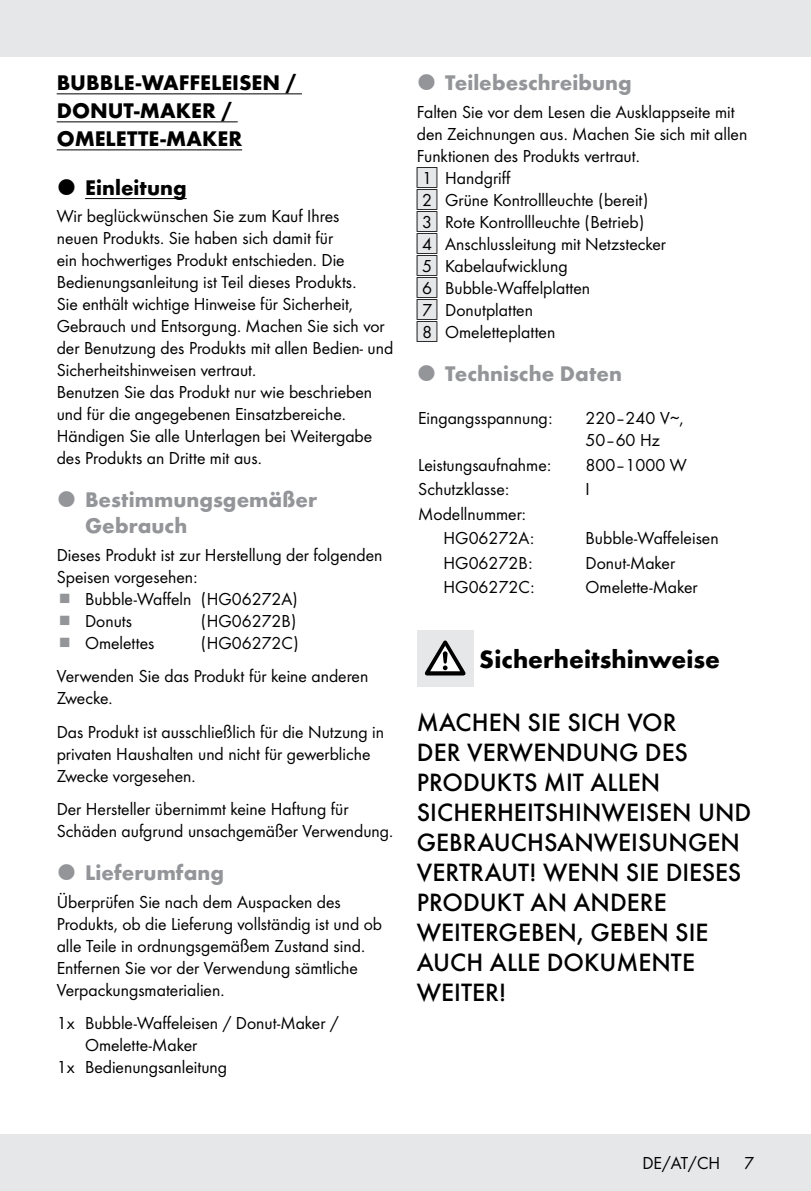
<style>
.page{position:relative;width:811px;height:1191px;background:#fff}
.page>*{position:absolute;margin:0;border:0;box-sizing:border-box;transform-origin:0 0}
.t1{font:500 26px/30px "Futura";color:#000}
.t2{font:700 26px "Futura";color:#000}
.t3{font:700 22px/26px "Futura";color:#939598}
.t4{font:700 22px/28px "Futura";color:#000}
.t5{font:18px/22px "Futura Boo";color:#000}
.s1{font-family:"IMP Lidl Num Box";font-size:15.8px;color:#e6e7e8}
.s2{font-family:"IMP Lidl Num Box";font-size:15.8px}
</style>
<div class="page">
<div style="left:0;top:1134px;width:811px;height:57px;background:#e6e7e8"></div>
<div style="left:0;top:0;width:811px;height:57px;background:#e6e7e8"></div>
<hr style="left:57px;top:93px;width:245px;height:1px;background:#000">
<hr style="left:57px;top:121px;width:181px;height:1px;background:#000">
<hr style="left:57px;top:149px;width:185px;height:1px;background:#000">
<hr style="left:85px;top:198px;width:102px;height:1px;background:#000">
<div style="left:417px;top:629px;width:56px;height:57px;background:#e6e7e8"></div>
<svg style="left:425px;top:640px;width:40px;height:35px"></svg>
<p class="t4" style="left:57px;top:67px;width:241px">BUBBLE‑WAFFELEISEN /<br>DONUT‑MAKER /<br>OMELETTE‑MAKER</p>
<p class="t4" style="left:85px;top:171px;width:103px">Einleitung</p>
<p class="t5" style="left:57px;top:204px;width:338px">Wir beglückwünschen Sie zum Kauf Ihres<br>neuen Produkts. Sie haben sich damit für<br>ein hochwertiges Produkt entschieden. Die Bedienungsanleitung ist Teil dieses Produkts.<br>Sie enthält wichtige Hinweise für Sicherheit, Gebrauch und Entsorgung. Machen Sie sich vor der Benutzung des Produkts mit allen Bedien- und Sicherheitshinweisen vertraut.<br>Benutzen Sie das Produkt nur wie beschrieben und für die angegebenen Einsatzbereiche.<br>Händigen Sie alle Unterlagen bei Weitergabe des Produkts an Dritte mit aus.</p>
<p class="t3" style="left:85px;top:485px;width:234px">Bestimmungsgemäßer<br>Gebrauch</p>
<p class="t5" style="left:57px;top:543px;width:327px">Dieses Produkt ist zur Herstellung der folgenden</p>
<p class="t5" style="left:57px;top:565px;width:142px">Speisen vorgesehen:</p>
<p class="t5" style="left:85px;top:587px;width:214px">Bubble-Waffeln (HG06272A)</p>
<p class="t5" style="left:85px;top:609px;width:49px">Donuts</p>
<p class="t5" style="left:201px;top:609px;width:97px">(HG06272B)</p>
<p class="t5" style="left:85px;top:631px;width:71px">Omelettes</p>
<p class="t5" style="left:57px;top:625px;width:313px;line-height:33.4px;text-indent:144px">(HG06272C)<br>Verwenden Sie das Produkt für keine anderen</p>
<p class="t5" style="left:57px;top:681px;width:329px;line-height:33.4px">Zwecke.<br>Das Produkt ist ausschließlich für die Nutzung in</p>
<p class="t5" style="left:57px;top:742px;width:315px">privaten Haushalten und nicht für gewerbliche<br>Zwecke vorgesehen.</p>
<p class="t5" style="left:57px;top:797px;width:336px">Der Hersteller übernimmt keine Haftung für<br>Schäden aufgrund unsachgemäßer Verwendung.</p>
<p class="t3" style="left:85px;top:858px;width:140px">Lieferumfang</p>
<p class="t5" style="left:57px;top:890px;width:327px">Überprüfen Sie nach dem Auspacken des Produkts, ob die Lieferung vollständig ist und ob alle Teile in ordnungsgemäßem Zustand sind.<br>Entfernen Sie vor der Verwendung sämtliche Verpackungsmaterialien.</p>
<p class="t5" style="left:57px;top:1011px;width:283px">1x Bubble‑Waffeleisen / Donut‑Maker /</p>
<p class="t5" style="left:85px;top:1033px;width:114px">Omelette‑Maker</p>
<p class="t5" style="left:57px;top:1055px;width:172px">1x Bedienungsanleitung</p>
<p class="t3" style="left:445px;top:68px;width:188px">Teilebeschreibung</p>
<p class="t5" style="left:417px;top:100px;width:332px">Falten Sie vor dem Lesen die Ausklappseite mit den Zeichnungen aus. Machen Sie sich mit allen<br>Funktionen des Produkts vertraut.<br><span class="s1">[</span><span class="s2">1]</span> Handgriff<br><span class="s1">[</span><span class="s2">2]</span> Grüne Kontrollleuchte (bereit)<br><span class="s1">[</span><span class="s2">3]</span> Rote Kontrollleuchte (Betrieb)<br><span class="s1">[</span><span class="s2">4]</span> Anschlussleitung mit Netzstecker<br><span class="s1">[</span><span class="s2">5]</span> Kabelaufwicklung<br><span class="s1">[</span><span class="s2">6]</span> Bubble-Waffelplatten<br><span class="s1">[</span><span class="s2">7]</span> Donutplatten<br><span class="s1">[</span><span class="s2">8]</span> Omeletteplatten</p>
<p class="t3" style="left:445px;top:358px;width:178px">Technische Daten</p>
<p class="t5" style="left:418px;top:406px;width:136px">Eingangsspannung:</p>
<p class="t5" style="left:585px;top:406px;width:100px">220–240 V∼,<br>50–60 Hz</p>
<p class="t5" style="left:418px;top:453px;width:134px">Leistungsaufnahme:</p>
<p class="t5" style="left:585px;top:453px;width:103px">800–1000 W</p>
<p class="t5" style="left:418px;top:477px;width:93px">Schutzklasse:</p>
<p class="t5" style="left:585px;top:477px;width:6px">I</p>
<p class="t5" style="left:443px;top:501px;width:92px;line-height:24.4px;text-indent:-25px">Modellnummer:<br>HG06272A:</p>
<p class="t5" style="left:585px;top:526px;width:135px">Bubble-Waffeleisen</p>
<p class="t5" style="left:443px;top:551px;width:90px">HG06272B:</p>
<p class="t5" style="left:585px;top:551px;width:91px">Donut-Maker</p>
<p class="t5" style="left:443px;top:575px;width:92px">HG06272C:</p>
<p class="t5" style="left:585px;top:575px;width:114px">Omelette-Maker</p>
<h1 class="t2" style="left:479px;top:639px;width:242px">Sicherheitshinweise</h1>
<h1 class="t1" style="left:417px;top:705px;width:336px">MACHEN SIE SICH VOR<br>DER VERWENDUNG DES<br>PRODUKTS MIT ALLEN<br>SICHERHEITSHINWEISEN UND<br>GEBRAUCHSANWEISUNGEN<br>VERTRAUT! WENN SIE DIESES<br>PRODUKT AN ANDERE<br>WEITERGEBEN, GEBEN SIE<br>AUCH ALLE DOKUMENTE<br>WEITER!</h1>
<p class="t5" style="left:642px;top:1151px;width:79px">DE/AT/CH</p>
<p class="t5" style="left:744px;top:1151px;width:11px">7</p>
</div>
